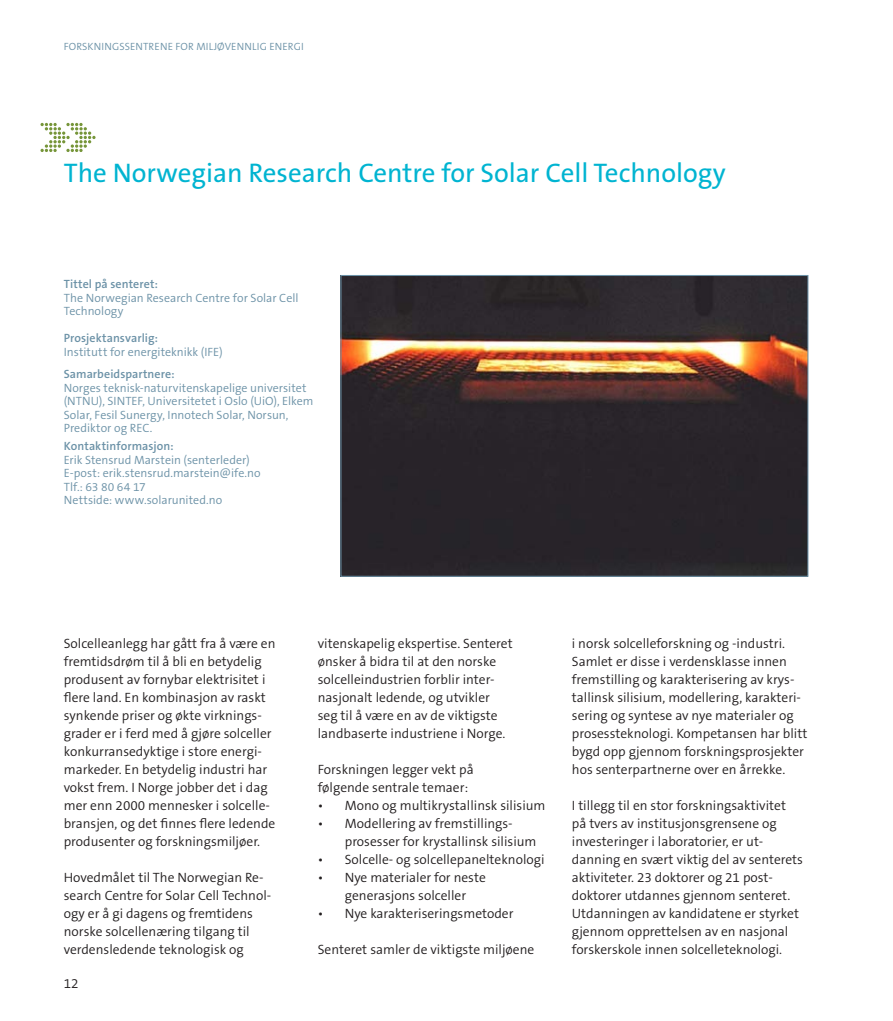
<style>
.page{position:relative;width:893px;height:1021px;background:#fff}
.page>*{position:absolute;margin:0;border:0;box-sizing:border-box;transform-origin:0 0}
.tittel_med_farge{font:27px "The Sans B5 Plain";color:#00b4d1}
.Brødtekst{font:300 13.5px/18px "The Sans B4";color:#231f20}
.faktafelt_tekst{font:300 12px/13.5px "The Sans B4";color:#6c92a7}
.t1{font:300 10.5px "The Sans B4";letter-spacing:.01em;color:#6c92a7}
.s1{font-family:"The Sans B6";font-weight:600}
</style>
<div class="page">
<img style="left:342px;top:277px;width:464px;height:298px">
<div style="left:340px;top:275px;width:468px;height:302px;border:1px solid #6c92a7"></div>
<svg style="left:41px;top:123px;width:55px;height:29px"></svg>
<p class="t1" style="left:64px;top:41px;width:241px">FORSKNINGSSENTRENE FOR MILJØVENNLIG ENERGI</p>
<p class="tittel_med_farge" style="left:64px;top:159px;width:664px">The Norwegian Research Centre for Solar Cell Technology</p>
<p class="faktafelt_tekst" style="left:64px;top:278px;width:236px"><span class="s1">Tittel på senteret:<br></span>The Norwegian Research Centre for Solar Cell<br>Technology</p>
<p class="faktafelt_tekst" style="left:64px;top:332px;width:160px"><span class="s1">Prosjektansvarlig:<br></span>Institutt for energiteknikk (IFE)</p>
<p class="faktafelt_tekst" style="left:64px;top:368px;width:251px"><span class="s1">Samarbeidspartnere:<br></span>Norges teknisk-naturvitenskapelige universitet (NTNU), SINTEF, Universitetet i Oslo (UiO), Elkem Solar, Fesil Sunergy, Innotech Solar, Norsun, Prediktor og REC.</p>
<p class="faktafelt_tekst" style="left:64px;top:440px;width:198px"><span class="s1">Kontaktinformasjon:<br></span>Erik Stensrud Marstein (senterleder)<br>E-post: erik.stensrud.marstein@ife.no<br>Tlf.: 63 80 64 17<br>Nettside: www.solarunited.no</p>
<p class="Brødtekst" style="left:64px;top:635px;width:213px">Solcelleanlegg har gått fra å være en fremtidsdrøm til å bli en betydelig produsent av fornybar elektrisitet i flere land. En kombinasjon av raskt synkende priser og økte virknings&shy;grader er i ferd med å gjøre solceller konkurransedyktige i store energi&shy;markeder. En betydelig industri har vokst frem. I Norge jobber det i dag mer enn 2000 mennesker i solcelle&shy;bransjen, og det finnes flere ledende produsenter og forskningsmiljøer.</p>
<p class="Brødtekst" style="left:64px;top:869px;width:209px">Hovedmålet til The Norwegian Re&shy;search Centre for Solar Cell Technol&shy;ogy er å gi dagens og fremtidens norske solcellenæring tilgang til verdensledende teknologisk og</p>
<p class="Brødtekst" style="left:64px;top:975px;width:16px">12</p>
<p class="Brødtekst" style="left:318px;top:635px;width:196px">vitenskapelig ekspertise. Senteret ønsker å bidra til at den norske solcelleindustrien forblir inter&shy;nasjonalt ledende, og utvikler</p>
<p class="Brødtekst" style="left:318px;top:707px;width:189px">seg til å være en av de viktigste landbaserte industriene i Norge.</p>
<p class="Brødtekst" style="left:318px;top:761px;width:157px">Forskningen legger vekt på</p>
<p class="Brødtekst" style="left:318px;top:779px;width:152px">følgende sentrale temaer:</p>
<p class="Brødtekst" style="left:318px;top:797px;width:229px">• Mono og multikrystallinsk silisium</p>
<p class="Brødtekst" style="left:345px;top:815px;width:193px;text-indent:-27px">• Modellering av fremstillings&shy;prosesser for krystallinsk silisium</p>
<p class="Brødtekst" style="left:318px;top:851px;width:228px">• Solcelle- og solcellepanelteknologi</p>
<p class="Brødtekst" style="left:318px;top:869px;width:170px;text-align:center">• Nye materialer for neste generasjons solceller</p>
<p class="Brødtekst" style="left:318px;top:905px;width:197px">• Nye karakteriseringsmetoder</p>
<p class="Brødtekst" style="left:318px;top:941px;width:218px">Senteret samler de viktigste miljøene</p>
<p class="Brødtekst" style="left:572px;top:635px;width:237px">i norsk solcelleforskning og -industri.<br>Samlet er disse i verdensklasse innen fremstilling og karakterisering av krys&shy;tallinsk silisium, modellering, karakteri&shy;sering og syntese av nye materialer og prosessteknologi. Kompetansen har blitt bygd opp gjennom forskningsprosjekter hos senterpartnerne over en årrekke.</p>
<p class="Brødtekst" style="left:572px;top:797px;width:233px">I tillegg til en stor forskningsaktivitet på tvers av institusjonsgrensene og investeringer i laboratorier, er ut&shy;danning en svært viktig del av senterets aktiviteter. 23 doktorer og 21 post&shy;doktorer utdannes gjennom senteret.<br>Utdanningen av kandidatene er styrket gjennom opprettelsen av en nasjonal forskerskole innen solcelleteknologi.</p>
</div>
